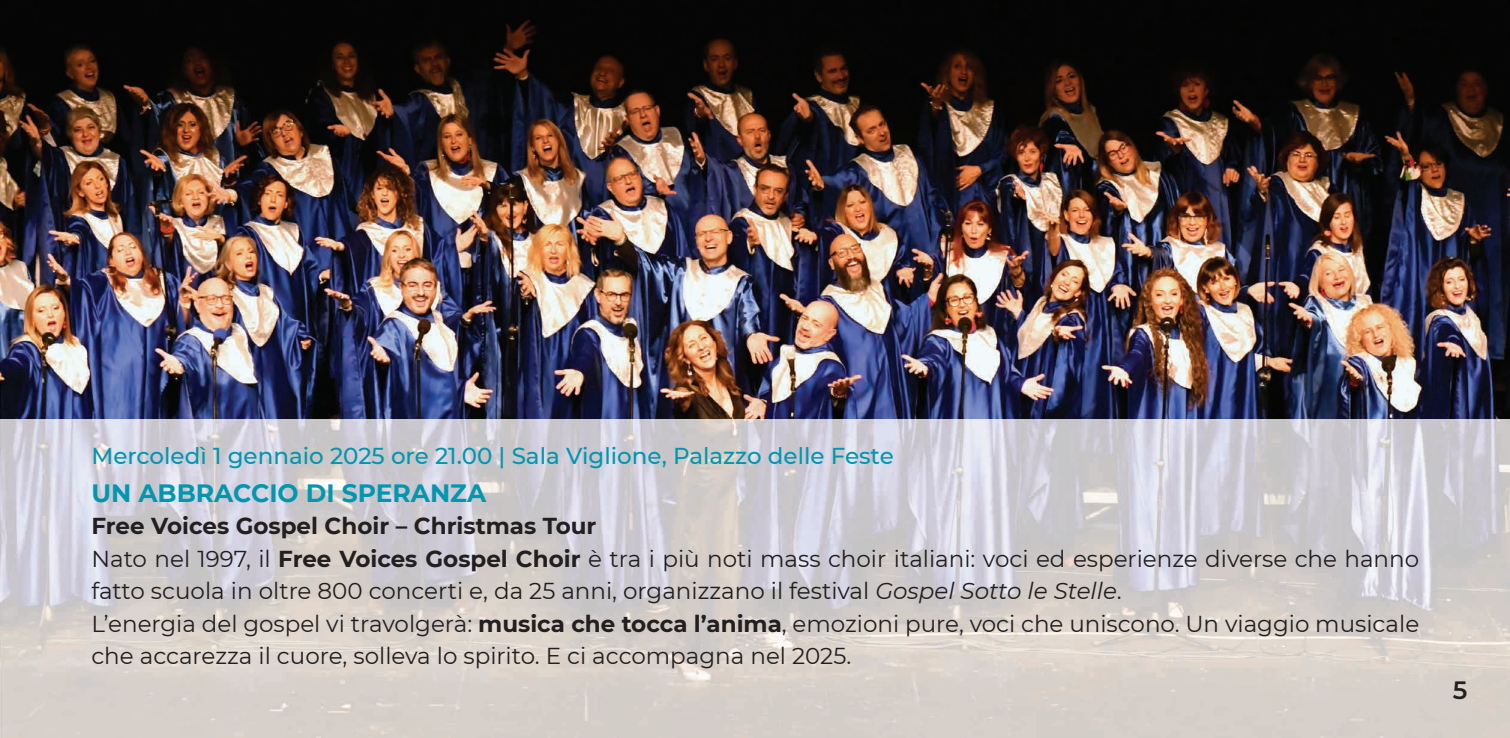
<style>
.page{position:relative;width:1510px;height:738px;background:#fff}
.page>*{position:absolute;margin:0;border:0;box-sizing:border-box;transform-origin:0 0}
.t1{font:700 25px "Montserrat";color:#0197ae}
.t2{font:600 25px "Montserrat";color:#231f20}
.t3{font:23px/32.5px "Montserrat";color:#231f20}
.t4{font:500 23px "Montserrat";color:#0197ae}
.s1{font-weight:700}
.s2{font-style:italic}
</style>
<div class="page">
<img style="left:0;top:0;width:1509px;height:419px">
<img style="left:0;top:419px;width:1509px;height:318px">
<p class="t4" style="left:91px;top:439px;width:804px">Mercoledì 1 gennaio 2025 ore 21.00 | Sala Viglione, Palazzo delle Feste</p>
<p class="t1" style="left:91px;top:474px;width:396px">UN ABBRACCIO DI SPERANZA</p>
<p class="t3" style="left:91px;top:508px;width:1329px"><span class="s1">Free Voices Gospel Choir – Christmas Tour<br></span>Nato nel 1997, il <span class="s1">Free Voices Gospel Choir</span> è tra i più noti mass choir italiani: voci ed esperienze diverse che hanno fatto scuola in oltre 800 concerti e, da 25 anni, organizzano il festival <span class="s2">Gospel Sotto le Stelle</span>.<br>L’energia del gospel vi travolgerà: <span class="s1">musica che tocca l’anima</span>, emozioni pure, voci che uniscono. Un viaggio musicale che accarezza il cuore, solleva lo spirito. E ci accompagna nel 2025.</p>
<p class="t2" style="left:1452px;top:671px;width:16px">5</p>
</div>
